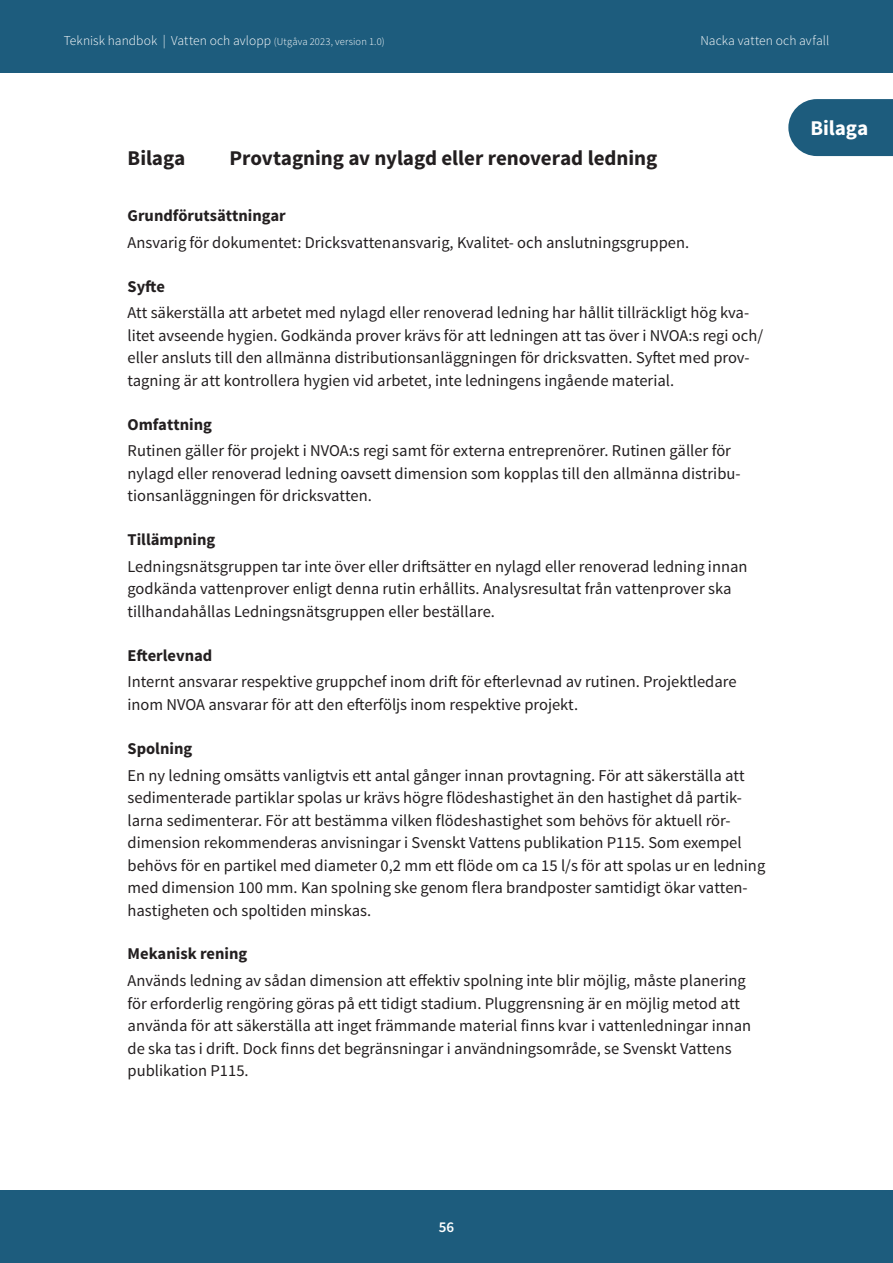
<style>
.page{position:relative;width:893px;height:1263px;background:#fff}
.page>*{position:absolute;margin:0;border:0;box-sizing:border-box;transform-origin:0 0}
.t1{font:700 21px "Source Sans Pro";letter-spacing:-.005em;color:#231f20}
.t2{font:700 21px "Source Sans Pro";letter-spacing:-.005em;color:#fff}
.t3{font:16.5px/22.5px "Source Sans Pro";color:#231f20}
.t4{font:700 16.5px "Source Sans Pro";color:#231f20}
.t5{font:600 15px "Source Sans Pro";color:#fff}
.t6{font:300 13.5px "Source Sans Pro";letter-spacing:.005em;color:#fff}
.s1{font-size:10.5px}
</style>
<div class="page">
<div style="left:0;top:1191px;width:893px;height:72px;background:#1d5c7d"></div>
<div style="left:0;top:0;width:893px;height:72px;background:#1d5c7d"></div>
<svg style="left:788px;top:99px;width:105px;height:57px;background:#2b6685"></svg>
<p class="t6" style="left:64px;top:32px;width:322px">Teknisk handbok | Vatten och avlopp <span class="s1">(Utgåva 2023, version 1.0)</span></p>
<p class="t6" style="left:700px;top:32px;width:130px">Nacka vatten och avfall</p>
<p class="t1" style="left:128px;top:144px;width:59px">Bilaga</p>
<p class="t1" style="left:230px;top:144px;width:429px">Provtagning av nylagd eller renoverad ledning</p>
<p class="t4" style="left:128px;top:205px;width:160px">Grundförutsättningar</p>
<p class="t3" style="left:128px;top:231px;width:563px">Ansvarig för dokumentet: Dricksvattenansvarig, Kvalitet- och anslutningsgruppen.</p>
<p class="t4" style="left:128px;top:276px;width:39px">Syfte</p>
<p class="t3" style="left:128px;top:302px;width:637px">Att säkerställa att arbetet med nylagd eller renoverad ledning har hållit tillräckligt hög kva&shy;litet avseende hygien. Godkända prover krävs för att ledningen att tas över i NVOA:s regi och/ eller ansluts till den allmänna distributionsanläggningen för dricksvatten. Syftet med prov&shy;tagning är att kontrollera hygien vid arbetet, inte ledningens ingående material.</p>
<p class="t4" style="left:128px;top:414px;width:86px">Omfattning</p>
<p class="t3" style="left:128px;top:440px;width:614px">Rutinen gäller för projekt i NVOA:s regi samt för externa entreprenörer. Rutinen gäller för nylagd eller renoverad ledning oavsett dimension som kopplas till den allmänna distribu&shy;tionsanläggningen för dricksvatten.</p>
<p class="t4" style="left:128px;top:529px;width:89px">Tillämpning</p>
<p class="t3" style="left:128px;top:555px;width:621px">Ledningsnätsgruppen tar inte över eller driftsätter en nylagd eller renoverad ledning innan godkända vattenprover enligt denna rutin erhållits. Analysresultat från vattenprover ska tillhandahållas Ledningsnätsgruppen eller beställare.</p>
<p class="t4" style="left:128px;top:645px;width:86px">Efterlevnad</p>
<p class="t3" style="left:128px;top:671px;width:611px">Internt ansvarar respektive gruppchef inom drift för efterlevnad av rutinen. Projektledare inom NVOA ansvarar för att den efterföljs inom respektive projekt.</p>
<p class="t4" style="left:128px;top:738px;width:66px">Spolning</p>
<p class="t3" style="left:128px;top:764px;width:639px">En ny ledning omsätts vanligtvis ett antal gånger innan provtagning. För att säkerställa att sedimenterade partiklar spolas ur krävs högre flödeshastighet än den hastighet då partik&shy;larna sedimenterar. För att bestämma vilken flödeshastighet som behövs för aktuell rör&shy;dimension rekommenderas anvisningar i Svenskt Vattens publikation P115. Som exempel behövs för en partikel med diameter 0,2 mm ett flöde om ca 15 l/s för att spolas ur en ledning med dimension 100 mm. Kan spolning ske genom flera brandposter samtidigt ökar vatten&shy;hastigheten och spoltiden minskas.</p>
<p class="t4" style="left:128px;top:943px;width:121px">Mekanisk rening</p>
<p class="t3" style="left:128px;top:970px;width:625px">Används ledning av sådan dimension att effektiv spolning inte blir möjlig, måste planering för erforderlig rengöring göras på ett tidigt stadium. Pluggrensning är en möjlig metod att använda för att säkerställa att inget främmande material finns kvar i vattenledningar innan de ska tas i drift. Dock finns det begränsningar i användningsområde, se Svenskt Vattens publikation P115.</p>
<p class="t2" style="left:810px;top:115px;width:59px">Bilaga</p>
<p class="t5" style="left:439px;top:1218px;width:17px">56</p>
</div>
